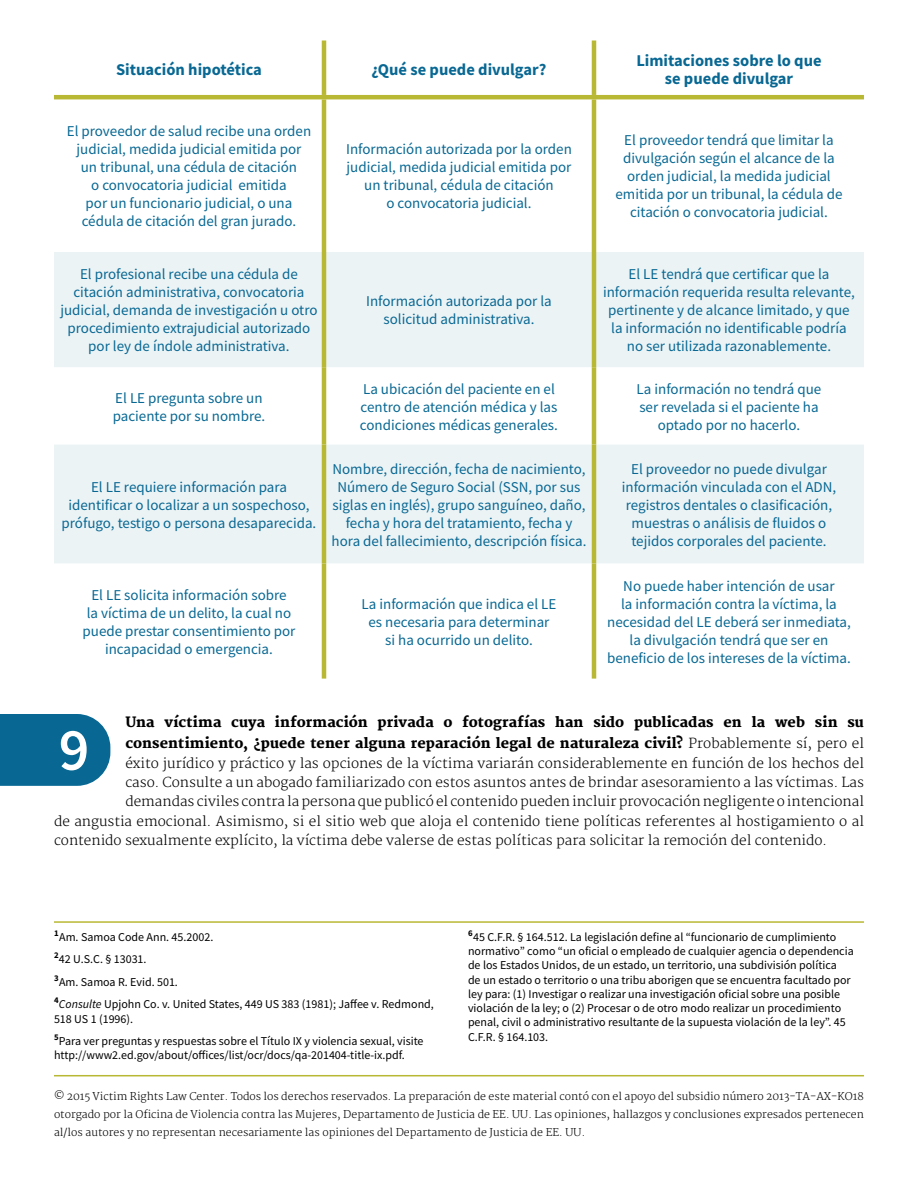
<style>
.page{position:relative;width:918px;height:1188px;background:#fff}
.page>*{position:absolute;margin:0;border:0;box-sizing:border-box;transform-origin:0 0}
.t1{font:700 16.5px/18px "Source Sans Pro";color:#086893;text-align:center}
.t2{font:15px/18px "Source Sans Pro";color:#086893;text-align:center}
.t3{font:800 13.8px/21px "Merriweather";letter-spacing:.01em;color:#000}
.t4{font:300 13.5px "Merriweather";color:#000}
.t5{font:12px/14.2px "Source Sans Pro";color:#000}
.t6{font:300 10.5px/18px "Merriweather";color:#000;text-align:justify}
.s1{font-weight:300;font-size:13.5px}
.s2{font-style:italic}
</style>
<div class="page">
<svg style="left:54px;top:252px;width:810px;height:311px;fill:#ecf3f5"></svg>
<hr style="left:54px;top:95px;width:270px;height:4px;background:#b9b834">
<hr style="left:324px;top:95px;width:270px;height:4px;background:#b9b834">
<hr style="left:594px;top:95px;width:270px;height:4px;background:#b9b834">
<hr style="left:322px;top:99px;width:4px;height:153px;background:#b9b834">
<hr style="left:322px;top:252px;width:4px;height:115px;background:#b9b834">
<hr style="left:322px;top:367px;width:4px;height:78px;background:#b9b834">
<hr style="left:322px;top:445px;width:4px;height:118px;background:#b9b834">
<hr style="left:322px;top:563px;width:4px;height:116px;background:#b9b834">
<hr style="left:322px;top:40px;width:4px;height:55px;background:#b9b834">
<hr style="left:592px;top:40px;width:4px;height:55px;background:#b9b834">
<hr style="left:592px;top:99px;width:4px;height:153px;background:#b9b834">
<hr style="left:592px;top:252px;width:4px;height:115px;background:#b9b834">
<hr style="left:592px;top:367px;width:4px;height:78px;background:#b9b834">
<hr style="left:592px;top:445px;width:4px;height:118px;background:#b9b834">
<hr style="left:592px;top:563px;width:4px;height:116px;background:#b9b834">
<svg style="left:0;top:714px;width:110px;height:72px;background:#277ba0"></svg>
<hr style="left:54px;top:921px;width:810px;height:2px;background:#b9b834">
<hr style="left:54px;top:1075px;width:810px;height:1px;background:#b9b834">
<p class="t1" style="left:116px;top:60px;width:147px">Situación hipotética</p>
<p class="t1" style="left:372px;top:60px;width:176px">¿Qué se puede divulgar?</p>
<p class="t1" style="left:636px;top:51px;width:187px">Limitaciones sobre lo que se puede divulgar</p>
<p class="t2" style="left:67px;top:122px;width:246px">El proveedor de salud recibe una orden judicial, medida judicial emitida por un tribunal, una cédula de citación<br>o convocatoria judicial emitida<br>por un funcionario judicial, o una cédula de citación del gran jurado.</p>
<p class="t2" style="left:346px;top:140px;width:227px">Información autorizada por la orden judicial, medida judicial emitida por un tribunal, cédula de citación<br>o convocatoria judicial.</p>
<p class="t2" style="left:616px;top:131px;width:228px">El proveedor tendrá que limitar la divulgación según el alcance de la orden judicial, la medida judicial emitida por un tribunal, la cédula de citación o convocatoria judicial.</p>
<p class="t2" style="left:60px;top:265px;width:259px">El profesional recibe una cédula de citación administrativa, convocatoria judicial, demanda de investigación u otro procedimiento extrajudicial autorizado por ley de índole administrativa.</p>
<p class="t2" style="left:366px;top:292px;width:187px">Información autorizada por la solicitud administrativa.</p>
<p class="t2" style="left:603px;top:265px;width:253px">El LE tendrá que certificar que la información requerida resulta relevante, pertinente y de alcance limitado, y que la información no identificable podría no ser utilizada razonablemente.</p>
<p class="t2" style="left:113px;top:388px;width:154px;text-align:left">El LE pregunta sobre un paciente por su nombre.</p>
<p class="t2" style="left:360px;top:379px;width:200px;text-align:left">La ubicación del paciente en el centro de atención médica y las condiciones médicas generales.</p>
<p class="t2" style="left:637px;top:379px;width:186px">La información no tendrá que ser revelada si el paciente ha optado por no hacerlo.</p>
<p class="t2" style="left:62px;top:478px;width:256px">El LE requiere información para identificar o localizar a un sospechoso, prófugo, testigo o persona desaparecida.</p>
<p class="t2" style="left:332px;top:460px;width:256px">Nombre, dirección, fecha de nacimiento, Número de Seguro Social (SSN, por sus siglas en inglés), grupo sanguíneo, daño, fecha y hora del tratamiento, fecha y hora del fallecimiento, descripción física.</p>
<p class="t2" style="left:622px;top:460px;width:216px">El proveedor no puede divulgar información vinculada con el ADN, registros dentales o clasificación, muestras o análisis de fluidos o tejidos corporales del paciente.</p>
<p class="t2" style="left:83px;top:586px;width:214px">El LE solicita información sobre<br>la víctima de un delito, la cual no puede prestar consentimiento por incapacidad o emergencia.</p>
<p class="t2" style="left:362px;top:595px;width:196px">La información que indica el LE es necesaria para determinar<br>si ha ocurrido un delito.</p>
<p class="t2" style="left:607px;top:577px;width:245px">No puede haber intención de usar<br>la información contra la víctima, la necesidad del LE deberá ser inmediata, la divulgación tendrá que ser en beneficio de los intereses de la víctima.</p>
<p class="t3" style="left:125px;top:712px;width:740px">Una víctima cuya información privada o fotografías han sido publicadas en la web sin su consentimiento, ¿puede tener alguna reparación legal de naturaleza civil? <span class="s1">Probablemente sí, pero el</span></p>
<p class="t4" style="left:125px;top:755px;width:740px">éxito jurídico y práctico y las opciones de la víctima variarán considerablemente en función de los hechos del</p>
<p class="t4" style="left:125px;top:774px;width:740px">caso. Consulte a un abogado familiarizado con estos asuntos antes de brindar asesoramiento a las víctimas. Las</p>
<p class="t4" style="left:125px;top:794px;width:740px">demandas civiles contra la persona que publicó el contenido pueden incluir provocación negligente o intencional</p>
<p class="t4" style="left:54px;top:813px;width:811px">de angustia emocional. Asimismo, si el sitio web que aloja el contenido tiene políticas referentes al hostigamiento o al</p>
<p class="t4" style="left:54px;top:833px;width:775px">contenido sexualmente explícito, la víctima debe valerse de estas políticas para solicitar la remoción del contenido.</p>
<p class="t5" style="left:54px;top:926px;width:381px;line-height:22.5px"><sup>1</sup>Am. Samoa Code Ann. 45.2002.<br><sup>2</sup>42 U.S.C. § 13031.<br><sup>3</sup>Am. Samoa R. Evid. 501.<br><sup>4</sup><span class="s2">Consulte</span> Upjohn Co. v. United States, 449 US 383 (1981); Jaffee v. Redmond,</p>
<p class="t5" style="left:54px;top:1007px;width:371px;line-height:22.5px">518 US 1 (1996).<br><sup>5</sup>Para ver preguntas y respuestas sobre el Título IX y violencia sexual, visite</p>
<p class="t5" style="left:54px;top:1048px;width:352px">http://www2.ed.gov/about/offices/list/ocr/docs/qa-201404-title-ix.pdf.</p>
<p class="t5" style="left:468px;top:930px;width:387px"><sup>6</sup>45 C.F.R. § 164.512. La legislación define al “funcionario de cumplimiento normativo” como “un oficial o empleado de cualquier agencia o dependencia de los Estados Unidos, de un estado, un territorio, una subdivisión política<br>de un estado o territorio o una tribu aborigen que se encuentra facultado por ley para: (1) Investigar o realizar una investigación oficial sobre una posible violación de la ley; o (2) Procesar o de otro modo realizar un procedimiento penal, civil o administrativo resultante de la supuesta violación de la ley”. 45<br>C.F.R. § 164.103.</p>
<p class="t6" style="left:54px;top:1088px;width:812px">© 2015 Victim Rights Law Center. Todos los derechos reservados. La preparación de este material contó con el apoyo del subsidio número 2013-TA-AX-KO18 otorgado por la Oficina de Violencia contra las Mujeres, Departamento de Justicia de EE. UU. Las opiniones, hallazgos y conclusiones expresados pertenecen al/los autores y no representan necesariamente las opiniones del Departamento de Justicia de EE. UU.</p>
</div>
